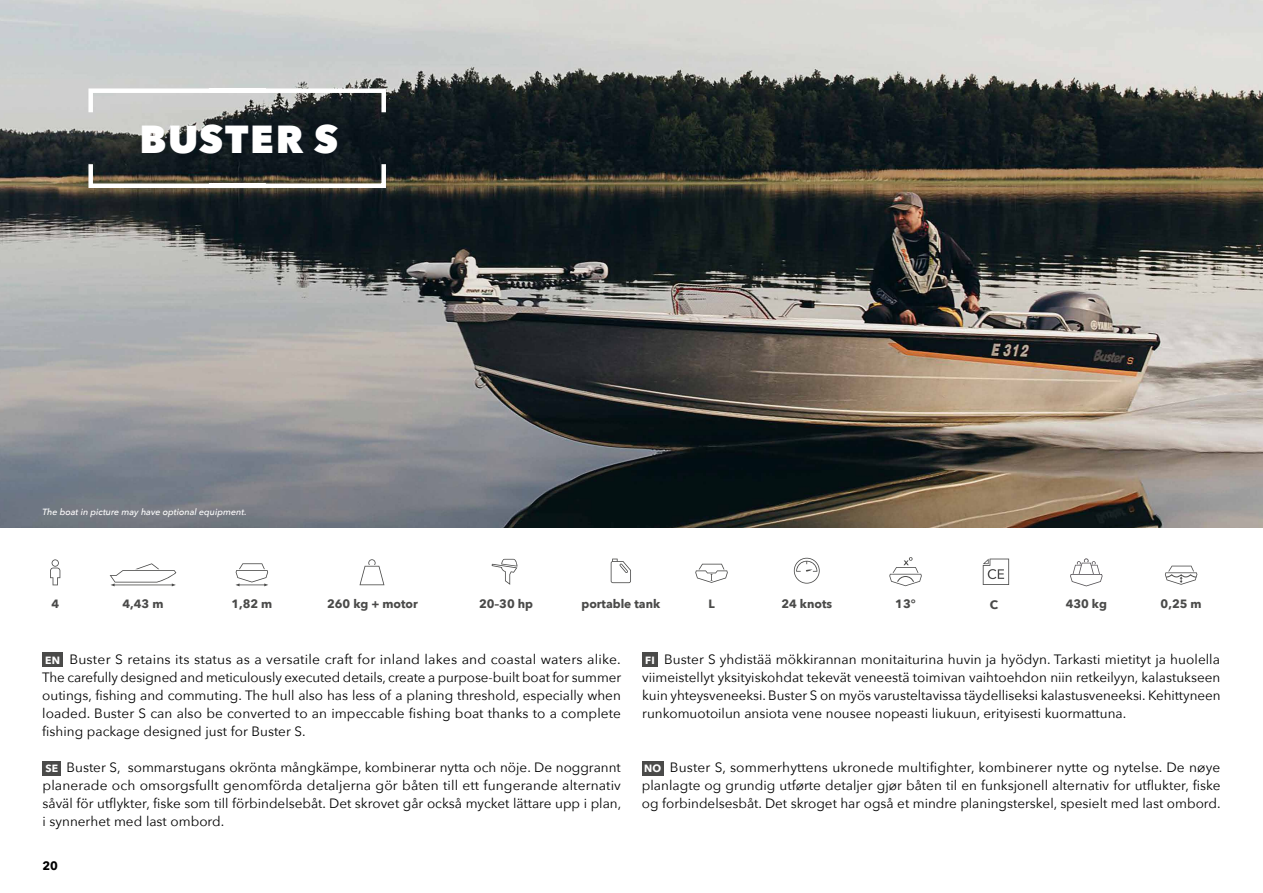
<style>
.page{position:relative;width:1263px;height:893px;background:#fff}
.page>*{position:absolute;margin:0;border:0;box-sizing:border-box;transform-origin:0 0}
.t1{font:800 39px "Avenir Next";letter-spacing:.04em;color:#fff}
.t2{font:13.5px/18px "Avenir Next";color:#000;text-align:justify}
.t3{font:700 12px "Avenir Next";color:#4a4a49}
.t4{font:700 12px "Avenir Next";color:#000}
.t5{font:700 10.5px "Avenir Next";letter-spacing:.02em;color:#fff}
.t6{font:italic 500 9px "Avenir Next";color:#fff}
</style>
<div class="page">
<img style="left:0;top:0;width:1263px;height:527px">
<svg style="left:110px;top:563px;width:66px;height:23px"></svg>
<svg style="left:235px;top:563px;width:33px;height:23px"></svg>
<svg style="left:359px;top:559px;width:25px;height:26px"></svg>
<svg style="left:491px;top:559px;width:26px;height:26px"></svg>
<svg style="left:611px;top:559px;width:20px;height:24px"></svg>
<svg style="left:695px;top:564px;width:33px;height:19px"></svg>
<svg style="left:794px;top:558px;width:26px;height:26px"></svg>
<svg style="left:50px;top:559px;width:10px;height:26px"></svg>
<svg style="left:889px;top:557px;width:33px;height:29px"></svg>
<svg style="left:1165px;top:566px;width:32px;height:19px"></svg>
<svg style="left:1070px;top:558px;width:32px;height:28px"></svg>
<svg style="left:86px;top:86px;width:302px;height:104px;background:#5a5e5e"></svg>
<div style="left:42px;top:652px;width:21px;height:15px;background:#4a4a49"></div>
<div style="left:642px;top:761px;width:22px;height:14px;background:#4a4a49"></div>
<div style="left:642px;top:652px;width:16px;height:15px;background:#4a4a49"></div>
<div style="left:43px;top:761px;width:18px;height:14px;background:#4a4a49"></div>
<svg style="left:983px;top:559px;width:26px;height:26px"></svg>
<h1 class="t1" style="left:140px;top:115px;width:200px">BUSTER S</h1>
<p class="t6" style="left:43px;top:504px;width:206px">The boat in picture may have optional equipment.</p>
<p class="t3" style="left:51px;top:594px;width:9px">4</p>
<p class="t3" style="left:123px;top:593px;width:42px">4,43 m</p>
<p class="t3" style="left:231px;top:593px;width:42px">1,82 m</p>
<p class="t3" style="left:327px;top:593px;width:92px">260 kg + motor</p>
<p class="t3" style="left:479px;top:593px;width:56px">20–30 hp</p>
<p class="t3" style="left:581px;top:594px;width:80px">portable tank</p>
<p class="t3" style="left:708px;top:593px;width:8px">L</p>
<p class="t3" style="left:781px;top:594px;width:52px">24 knots</p>
<p class="t3" style="left:895px;top:594px;width:22px">13°</p>
<p class="t3" style="left:990px;top:594px;width:10px">C</p>
<p class="t3" style="left:1066px;top:594px;width:43px">430 kg</p>
<p class="t3" style="left:1161px;top:594px;width:42px">0,25 m</p>
<p class="t2" style="left:42px;top:650px;width:580px;text-indent:27px">Buster S retains its status as a versatile craft for inland lakes and coastal waters alike.<br>The carefully designed and meticulously executed details, create a purpose-built boat for summer outings, fishing and commuting. The hull also has less of a planing threshold, especially when loaded. Buster S can also be converted to an impeccable fishing boat thanks to a complete fishing package designed just for Buster S.</p>
<p class="t5" style="left:45px;top:651px;width:17px">EN</p>
<p class="t2" style="left:642px;top:650px;width:580px;text-indent:22px">Buster S yhdistää mökkirannan monitaiturina huvin ja hyödyn. Tarkasti mietityt ja huolella viimeistellyt yksityiskohdat tekevät veneestä toimivan vaihtoehdon niin retkeilyyn, kalastukseen kuin yhteysveneeksi. Buster S on myös varusteltavissa täydelliseksi kalastusveneeksi. Kehittyneen runkomuotoilun ansiota vene nousee nopeasti liukuun, erityisesti kuormattuna.</p>
<p class="t5" style="left:645px;top:651px;width:11px">FI</p>
<p class="t2" style="left:43px;top:758px;width:580px;text-indent:24px">Buster S, sommarstugans okrönta mångkämpe, kombinerar nytta och nöje. De noggrannt planerade och omsorgsfullt genomförda detaljerna gör båten till ett fungerande alternativ såväl för utflykter, fiske som till förbindelsebåt. Det skrovet går också mycket lättare upp i plan, i synnerhet med last ombord.</p>
<p class="t2" style="left:642px;top:758px;width:580px;text-indent:28px">Buster S, sommerhyttens ukronede multifighter, kombinerer nytte og nytelse. De nøye planlagte og grundig utførte detaljer gjør båten til en funksjonell alternativ for utflukter, fiske og forbindelsesbåt. Det skroget har også et mindre planingsterskel, spesielt med last ombord.</p>
<p class="t5" style="left:644px;top:759px;width:19px">NO</p>
<p class="t5" style="left:46px;top:759px;width:14px">SE</p>
<p class="t4" style="left:43px;top:856px;width:17px">20</p>
</div>
